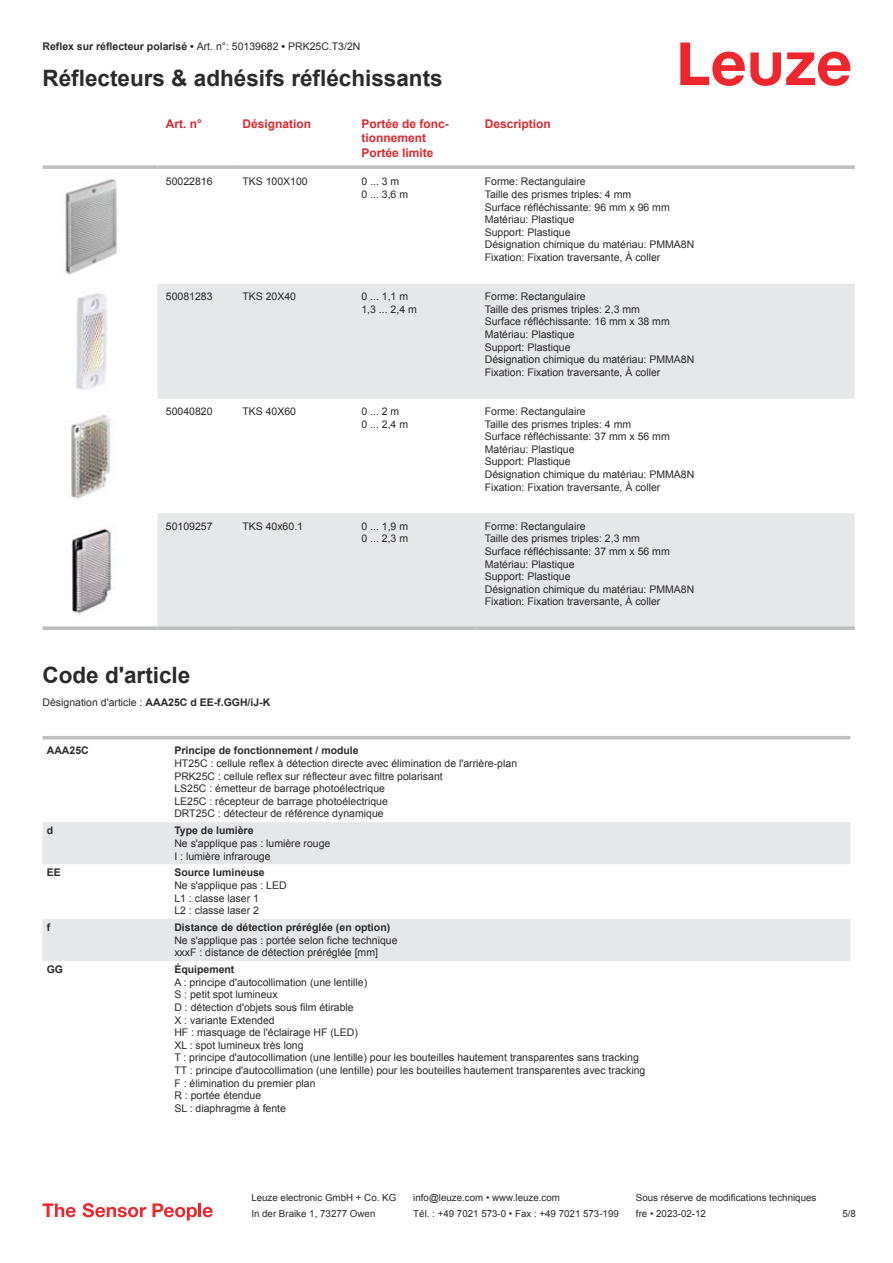
<style>
.page{position:relative;width:893px;height:1263px;background:#fff}
.page>*{position:absolute;margin:0;border:0;box-sizing:border-box;transform-origin:0 0}
.t1{font:700 22.5px "Arial";color:#2b292a}
.t2{font:700 12px/14.4px "Arial";color:#db2a30}
.t3{font:10.5px/12.6px "Arial";color:#2b292a}
.t4{font:700 10.5px "Arial";color:#2b292a}
.t5{font:9.75px "Arial";color:#2b292a}
.s1{font-weight:400}
.s2{font-weight:700}
</style>
<div class="page">
<svg style="left:680px;top:43px;width:170px;height:43px"></svg>
<svg style="left:157px;top:284px;width:698px;height:342px;fill:#e6e7e9"></svg>
<svg style="left:43px;top:165px;width:114px;height:4px"></svg>
<svg style="left:157px;top:165px;width:77px;height:4px"></svg>
<svg style="left:234px;top:165px;width:119px;height:4px"></svg>
<svg style="left:353px;top:165px;width:123px;height:4px"></svg>
<svg style="left:476px;top:165px;width:379px;height:4px;background:#c3c5c7"></svg>
<svg style="left:43px;top:626px;width:114px;height:4px"></svg>
<svg style="left:157px;top:626px;width:77px;height:4px"></svg>
<svg style="left:234px;top:626px;width:119px;height:4px"></svg>
<svg style="left:353px;top:626px;width:123px;height:4px"></svg>
<svg style="left:476px;top:626px;width:379px;height:4px;background:#c1c3c5"></svg>
<img style="left:65px;top:179px;width:53px;height:96px">
<img style="left:73px;top:293px;width:34px;height:97px">
<img style="left:70px;top:415px;width:40px;height:84px">
<img style="left:72px;top:528px;width:44px;height:87px">
<svg style="left:43px;top:822px;width:807px;height:139px;fill:#e6e7e9"></svg>
<hr style="left:43px;top:736px;width:127px;height:3px;background:#bdbfc1">
<hr style="left:170px;top:736px;width:680px;height:3px;background:#bdbfc1">
<svg style="left:43px;top:1203px;width:33px;height:14px"></svg>
<svg style="left:83px;top:1203px;width:63px;height:14px"></svg>
<svg style="left:153px;top:1203px;width:44px;height:17px"></svg>
<hr style="left:198px;top:1203px;width:3px;height:14px;background:#ed272d">
<svg style="left:203px;top:1207px;width:10px;height:10px"></svg>
<p class="t4" style="left:43px;top:43px;width:319px">Reflex sur réflecteur polarisé • <span class="s1">Art. n°: 50139682</span> • <span class="s1">PRK25C.T3/2N</span></p>
<h1 class="t1" style="left:43px;top:70px;width:402px">Réflecteurs &amp; adhésifs réfléchissants</h1>
<p class="t2" style="left:166px;top:117px;width:38px">Art. n°</p>
<p class="t2" style="left:242px;top:117px;width:70px">Désignation</p>
<p class="t2" style="left:361px;top:117px;width:89px">Portée de fonc&shy;tionnement<br>Portée limite</p>
<p class="t2" style="left:485px;top:117px;width:68px">Description</p>
<p class="t3" style="left:166px;top:176px;width:48px">50022816</p>
<p class="t3" style="left:242px;top:176px;width:67px">TKS 100X100</p>
<p class="t3" style="left:361px;top:176px;width:48px">0 ... 3 m<br>0 ... 3,6 m</p>
<p class="t3" style="left:485px;top:176px;width:211px">Forme: Rectangulaire<br>Taille des prismes triples: 4 mm<br>Surface réfléchissante: 96 mm x 96 mm<br>Matériau: Plastique<br>Support: Plastique<br>Désignation chimique du matériau: PMMA8N<br>Fixation: Fixation traversante, À coller</p>
<p class="t3" style="left:166px;top:291px;width:48px">50081283</p>
<p class="t3" style="left:242px;top:291px;width:55px">TKS 20X40</p>
<p class="t3" style="left:361px;top:291px;width:57px">0 ... 1,1 m<br>1,3 ... 2,4 m</p>
<p class="t3" style="left:485px;top:291px;width:211px">Forme: Rectangulaire<br>Taille des prismes triples: 2,3 mm<br>Surface réfléchissante: 16 mm x 38 mm<br>Matériau: Plastique<br>Support: Plastique<br>Désignation chimique du matériau: PMMA8N<br>Fixation: Fixation traversante, À coller</p>
<p class="t3" style="left:166px;top:406px;width:48px">50040820</p>
<p class="t3" style="left:242px;top:406px;width:55px">TKS 40X60</p>
<p class="t3" style="left:361px;top:406px;width:48px">0 ... 2 m<br>0 ... 2,4 m</p>
<p class="t3" style="left:485px;top:406px;width:211px">Forme: Rectangulaire<br>Taille des prismes triples: 4 mm<br>Surface réfléchissante: 37 mm x 56 mm<br>Matériau: Plastique<br>Support: Plastique<br>Désignation chimique du matériau: PMMA8N<br>Fixation: Fixation traversante, À coller</p>
<p class="t3" style="left:166px;top:521px;width:48px">50109257</p>
<p class="t3" style="left:242px;top:521px;width:62px">TKS 40x60.1</p>
<p class="t3" style="left:361px;top:521px;width:48px">0 ... 1,9 m<br>0 ... 2,3 m</p>
<p class="t3" style="left:485px;top:521px;width:211px">Forme: Rectangulaire<br>Taille des prismes triples: 2,3 mm<br>Surface réfléchissante: 37 mm x 56 mm<br>Matériau: Plastique<br>Support: Plastique<br>Désignation chimique du matériau: PMMA8N<br>Fixation: Fixation traversante, À coller</p>
<h1 class="t1" style="left:43px;top:666px;width:149px">Code d'article</h1>
<p class="t3" style="left:43px;top:697px;width:229px">Désignation d'article : <span class="s2">AAA25C d EE-f.GGH/iJ-K</span></p>
<p class="t4" style="left:47px;top:747px;width:43px">AAA25C</p>
<p class="t4" style="left:174px;top:747px;width:186px">Principe de fonctionnement / module</p>
<p class="t3" style="left:174px;top:758px;width:344px">HT25C : cellule reflex à détection directe avec élimination de l'arrière-plan PRK25C : cellule reflex sur réflecteur avec filtre polarisant<br>LS25C : émetteur de barrage photoélectrique<br>LE25C : récepteur de barrage photoélectrique<br>DRT25C : détecteur de référence dynamique</p>
<p class="t4" style="left:47px;top:827px;width:8px">d</p>
<p class="t4" style="left:174px;top:827px;width:81px">Type de lumière</p>
<p class="t3" style="left:174px;top:838px;width:158px">Ne s'applique pas : lumière rouge<br>I : lumière infrarouge</p>
<p class="t4" style="left:47px;top:869px;width:16px">EE</p>
<p class="t4" style="left:174px;top:869px;width:92px">Source lumineuse</p>
<p class="t3" style="left:174px;top:880px;width:114px">Ne s'applique pas : LED<br>L1 : classe laser 1<br>L2 : classe laser 2</p>
<p class="t4" style="left:47px;top:923px;width:5px">f</p>
<p class="t4" style="left:174px;top:923px;width:217px">Distance de détection préréglée (en option)</p>
<p class="t3" style="left:174px;top:935px;width:225px">Ne s'applique pas : portée selon fiche technique xxxF : distance de détection préréglée [mm]</p>
<p class="t4" style="left:47px;top:965px;width:18px">GG</p>
<p class="t4" style="left:174px;top:965px;width:62px">Équipement</p>
<p class="t3" style="left:174px;top:977px;width:473px">A : principe d'autocollimation (une lentille)<br>S : petit spot lumineux<br>D : détection d'objets sous film étirable<br>X : variante Extended<br>HF : masquage de l'éclairage HF (LED)<br>XL : spot lumineux très long<br>T : principe d'autocollimation (une lentille) pour les bouteilles hautement transparentes sans tracking TT : principe d'autocollimation (une lentille) pour les bouteilles hautement transparentes avec tracking F : élimination du premier plan<br>R : portée étendue<br>SL : diaphragme à fente</p>
<p class="t5" style="left:251px;top:1194px;width:146px">Leuze electronic GmbH + Co. KG</p>
<p class="t5" style="left:413px;top:1194px;width:148px">info@leuze.com • www.leuze.com</p>
<p class="t5" style="left:636px;top:1194px;width:182px">Sous réserve de modifications techniques</p>
<p class="t5" style="left:251px;top:1210px;width:126px">In der Braike 1, 73277 Owen</p>
<p class="t5" style="left:413px;top:1210px;width:207px">Tél. : +49 7021 573-0 • Fax : +49 7021 573-199</p>
<p class="t5" style="left:636px;top:1210px;width:72px">fre • 2023-02-12</p>
<p class="t5" style="left:842px;top:1210px;width:15px">5 /8</p>
</div>
